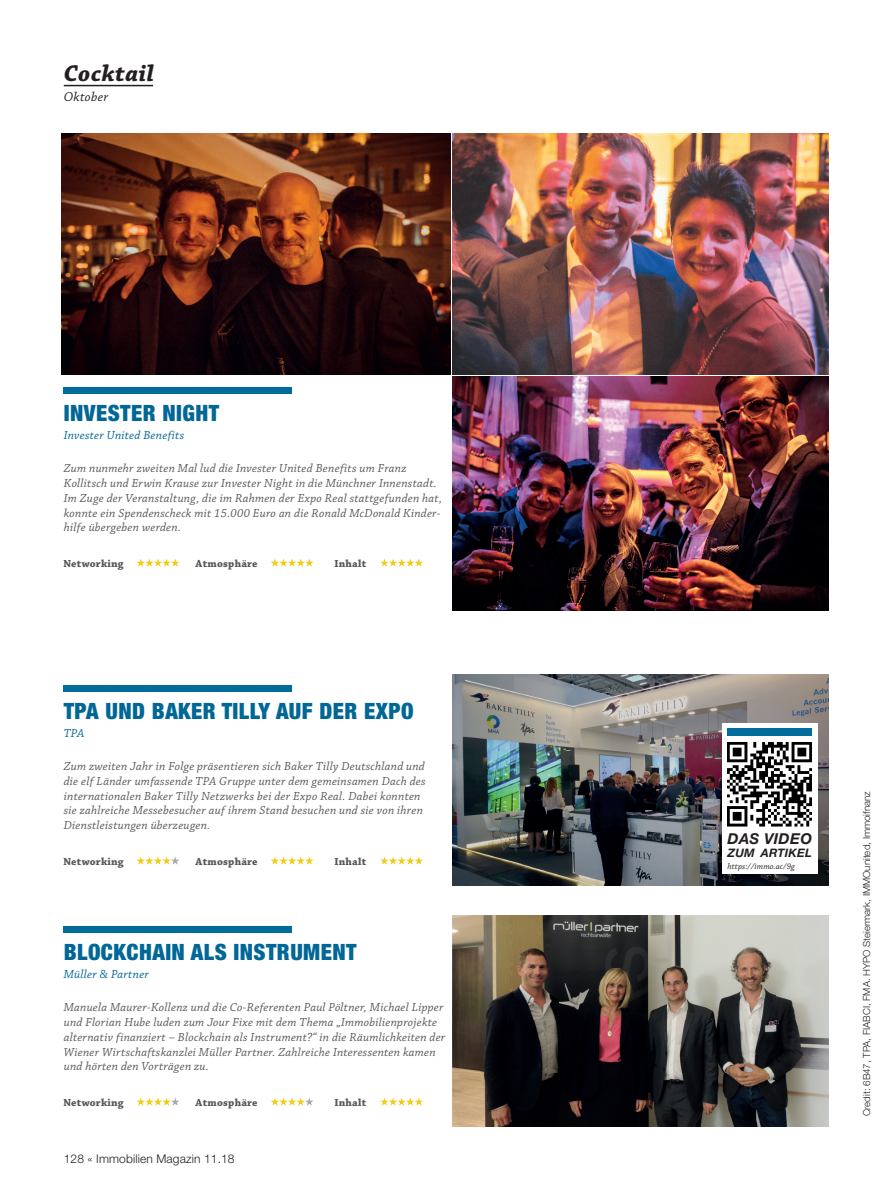
<style>
.page{position:relative;width:893px;height:1191px;background:#fff}
.page>*{position:absolute;margin:0;border:0;box-sizing:border-box;transform-origin:0 0}
.t1{font:italic 700 24px "Chaparral Pro";letter-spacing:.02em;color:#231f20}
.t2{font:900 condensed 22.5px "Helvetica Neue LT Std";letter-spacing:.02em;color:#006797}
.t3{font:italic 700 15px "Helvetica Neue LT Std";letter-spacing:.02em;color:#231f20}
.t4{font:italic 13.5px "Chaparral Pro";letter-spacing:.02em;color:#231f20}
.t5{font:italic 12.3px/14.7px "Chaparral Pro";letter-spacing:.02em;color:#57585a}
.t6{font:italic 12.3px "Chaparral Pro";letter-spacing:.02em;color:#006797}
.t7{font:300 12px "Helvetica Neue LT Std";letter-spacing:.01em;color:#231f20}
.t8{font:italic 700 11.7px "Helvetica Neue LT Std";letter-spacing:.02em;color:#231f20}
.t9{font:700 10.8px "Chaparral Pro";letter-spacing:.02em;color:#57585a}
.t10{font:300 9.75px "Helvetica Neue LT Std";color:#231f20}
.t11{font:italic 8.7px "Chaparral Pro";letter-spacing:.01em;color:#231f20}
</style>
<div class="page">
<hr style="left:64px;top:85px;width:89px;height:1px;background:#231f20">
<img style="left:452px;top:915px;width:377px;height:211px">
<div style="left:64px;top:925px;width:228px;height:7px;background:#006c9b"></div>
<svg style="left:137px;top:1097px;width:42px;height:8px"></svg>
<svg style="left:271px;top:1097px;width:43px;height:8px"></svg>
<svg style="left:380px;top:1097px;width:43px;height:8px"></svg>
<img style="left:452px;top:674px;width:377px;height:211px">
<div style="left:64px;top:685px;width:228px;height:6px;background:#006c9b"></div>
<svg style="left:137px;top:856px;width:42px;height:8px"></svg>
<svg style="left:271px;top:856px;width:43px;height:8px"></svg>
<svg style="left:380px;top:856px;width:43px;height:8px"></svg>
<div style="left:722px;top:723px;width:95px;height:151px;background:#fff"></div>
<img style="left:728px;top:742px;width:84px;height:84px">
<div style="left:728px;top:728px;width:84px;height:7px;background:#006c9b"></div>
<img style="left:452px;top:377px;width:377px;height:233px">
<img style="left:452px;top:133px;width:377px;height:241px">
<img style="left:62px;top:133px;width:388px;height:241px">
<div style="left:64px;top:387px;width:228px;height:7px;background:#006c9b"></div>
<svg style="left:137px;top:558px;width:42px;height:8px"></svg>
<svg style="left:271px;top:558px;width:43px;height:8px"></svg>
<svg style="left:380px;top:558px;width:43px;height:8px"></svg>
<h1 class="t1" style="left:64px;top:60px;width:92px">Cocktail</h1>
<p class="t4" style="left:64px;top:89px;width:46px">Oktober</p>
<h2 class="t2" style="left:64px;top:399px;width:157px">INVESTER NIGHT</h2>
<p class="t6" style="left:64px;top:429px;width:122px">Invester United Benefits</p>
<p class="t5" style="left:64px;top:461px;width:380px">Zum nunmehr zweiten Mal lud die Invester United Benefits um Franz Kollitsch und Erwin Krause zur Invester Night in die Münchner Innenstadt.<br>Im Zuge der Veranstaltung, die im Rahmen der Expo Real stattgefunden hat, konnte ein Spendenscheck mit 15.000 Euro an die Ronald McDonald Kinder&shy;hilfe übergeben werden.</p>
<p class="t9" style="left:63px;top:557px;width:62px">Networking</p>
<p class="t9" style="left:196px;top:557px;width:63px">Atmosphäre</p>
<p class="t9" style="left:334px;top:557px;width:33px">Inhalt</p>
<h2 class="t2" style="left:64px;top:697px;width:351px">TPA UND BAKER TILLY AUF DER EXPO</h2>
<p class="t6" style="left:64px;top:726px;width:22px">TPA</p>
<p class="t5" style="left:64px;top:759px;width:363px">Zum zweiten Jahr in Folge präsentieren sich Baker Tilly Deutschland und die elf Länder umfassende TPA Gruppe unter dem gemeinsamen Dach des internationalen Baker Tilly Netzwerks bei der Expo Real. Dabei konnten sie zahlreiche Messebesucher auf ihrem Stand besuchen und sie von ihren Dienstleistungen überzeugen.</p>
<p class="t9" style="left:63px;top:855px;width:62px">Networking</p>
<p class="t9" style="left:196px;top:855px;width:63px">Atmosphäre</p>
<p class="t9" style="left:334px;top:855px;width:33px">Inhalt</p>
<h2 class="t2" style="left:64px;top:938px;width:294px">BLOCKCHAIN ALS INSTRUMENT</h2>
<p class="t6" style="left:64px;top:967px;width:87px">Müller &amp; Partner</p>
<p class="t5" style="left:64px;top:1000px;width:383px">Manuela Maurer-Kollenz und die Co-Referenten Paul Pöltner, Michael Lipper und Florian Hube luden zum Jour Fixe mit dem Thema „Immobilienprojekte alternativ finanziert – Blockchain als Instrument?“ in die Räumlichkeiten der Wiener Wirtschaftskanzlei Müller Partner. Zahlreiche Interessenten kamen und hörten den Vorträgen zu.</p>
<p class="t9" style="left:63px;top:1096px;width:62px">Networking</p>
<p class="t9" style="left:196px;top:1096px;width:63px">Atmosphäre</p>
<p class="t9" style="left:334px;top:1096px;width:33px">Inhalt</p>
<p class="t7" style="left:64px;top:1150px;width:172px">128 « Immobilien Magazin 11.18</p>
<p class="t3" style="left:728px;top:829px;width:86px">DAS VIDEO</p>
<p class="t8" style="left:728px;top:846px;width:86px">ZUM ARTIKEL</p>
<p class="t11" style="left:728px;top:861px;width:69px">https://immo.ac/9g</p>
<p class="t10" style="left:861px;top:1116px;width:327px;rotate:-90deg">Credit: 6B47, TPA, FIABCI, FMA. HYPO Steiermark, IMMOunited, Immoifnanz</p>
</div>
